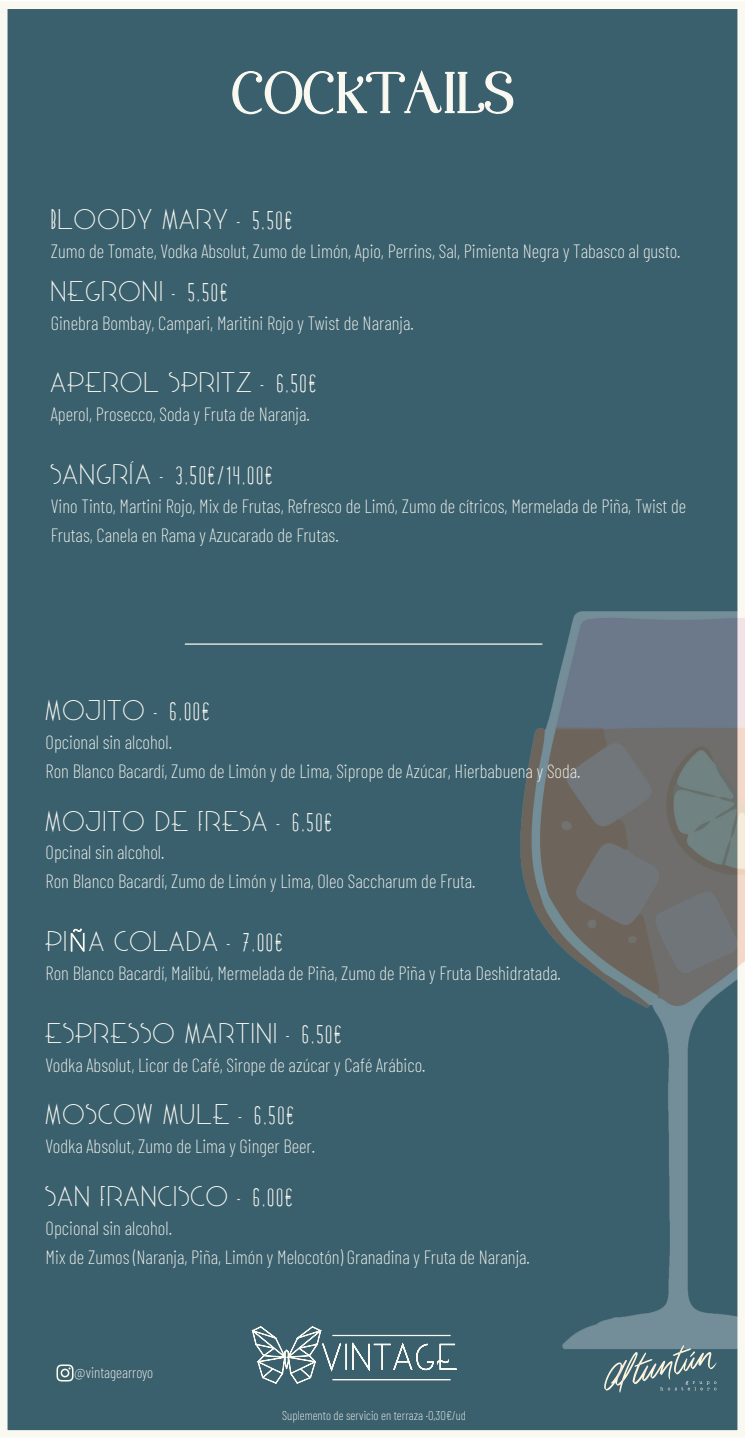
<style>
.page{position:relative;width:745px;height:1438px;background:#fff}
.page>*{position:absolute;margin:0;border:0;box-sizing:border-box;transform-origin:0 0}
.t1{font:50px "Minnadrop";color:#f9f8f1}
.t2{font:700 25px "Montepetrum";color:#f9f8f1}
.t3{font:20px "Rispa";letter-spacing:.1em;color:#f9f8f1}
.t4{font:200 18.75px/28.8px "Barlow Condensed";color:#f9f8f1}
.t5{font:200 15px "Barlow Condensed";color:#f9f8f1}
.t6{font:200 12.5px "Barlow Condensed";color:#f9f8f1}
.s1{font-family:"Montepetrum";font-weight:700;font-size:25px}
.s2{font-family:"Rispa";font-weight:400;font-size:20px}
.s3{font-family:"Roboto";font-weight:100;font-size:25px}
</style>
<div class="page">
<div style="left:4px;top:5px;width:736px;height:1429px;background:#3a606e"></div>
<div style="left:0;top:2px;width:744px;height:1435px;border:8px solid #f9f8f1"></div>
<img style="left:520px;top:574px;width:224px;height:828px">
<svg style="left:232px;top:70px;width:281px;height:45px"></svg>
<hr style="left:185px;top:643px;width:357px;height:2px;background:#f9f8f1">
<svg style="left:71px;top:929px;width:13px;height:22px"></svg>
<img style="left:587px;top:1319px;width:146px;height:83px">
<svg style="left:251px;top:1326px;width:205px;height:58px"></svg>
<hr style="left:332px;top:1335px;width:118px;height:1px;background:#f9f8f1">
<hr style="left:332px;top:1379px;width:118px;height:1px;background:#f9f8f1">
<img style="left:56px;top:1364px;width:18px;height:18px">
<h1 class="t1" style="left:231px;top:66px;width:284px">COCKTAILS</h1>
<p class="t3" style="left:51px;top:205px;width:242px">BLOODY MARY - <span class="s1">5.50€</span></p>
<p class="t4" style="left:51px;top:235px;width:630px">Zumo de Tomate, Vodka Absolut, Zumo de Limón, Apio, Perrins, Sal, Pimienta Negra y Tabasco al gusto.</p>
<p class="t3" style="left:51px;top:277px;width:178px">NEGRONI - <span class="s1">5.50€</span></p>
<p class="t4" style="left:51px;top:307px;width:364px">Ginebra Bombay, Campari, Maritini Rojo y Twist de Naranja.</p>
<p class="t3" style="left:51px;top:369px;width:266px">APEROL SPRITZ - <span class="s1">6.50€</span></p>
<p class="t4" style="left:51px;top:398px;width:260px">Aperol, Prosecco, Soda y Fruta de Naranja.</p>
<h2 class="t2" style="left:51px;top:462px;width:223px"><span class="s2">SANGRÍA -</span> 3.50€/14.00€</h2>
<p class="t4" style="left:51px;top:490px;width:636px">Vino Tinto, Martini Rojo, Mix de Frutas, Refresco de Limó, Zumo de cítricos, Mermelada de Piña, Twist de<br>Frutas, Canela en Rama y Azucarado de Frutas.</p>
<p class="t3" style="left:46px;top:697px;width:165px">MOJITO - <span class="s1">6.00€</span></p>
<p class="t4" style="left:46px;top:727px;width:536px">Opcional sin alcohol.<br>Ron Blanco Bacardí, Zumo de Limón y de Lima, Siprope de Azúcar, Hierbabuena y Soda.</p>
<p class="t3" style="left:46px;top:807px;width:287px">MOJITO DE FRESA - <span class="s1">6.50€</span></p>
<p class="t4" style="left:46px;top:837px;width:431px">Opcinal sin alcohol.<br>Ron Blanco Bacardí, Zumo de Limón y Lima, Oleo Saccharum de Fruta.</p>
<p class="t3" style="left:46px;top:928px;width:238px">PI<span class="s3">Ñ</span>A COLADA - <span class="s1">7.00€</span></p>
<p class="t4" style="left:46px;top:957px;width:516px">Ron Blanco Bacardí, Malibú, Mermelada de Piña, Zumo de Piña y Fruta Deshidratada.</p>
<p class="t3" style="left:46px;top:1019px;width:297px">ESPRESSO MARTINI - <span class="s1">6.50€</span></p>
<p class="t4" style="left:46px;top:1049px;width:381px">Vodka Absolut, Licor de Café, Sirope de azúcar y Café Arábico.</p>
<p class="t3" style="left:46px;top:1101px;width:249px">MOSCOW MULE - <span class="s1">6.50€</span></p>
<p class="t4" style="left:46px;top:1131px;width:271px">Vodka Absolut, Zumo de Lima y Ginger Beer.</p>
<p class="t3" style="left:46px;top:1182px;width:248px">SAN FRANCISCO - <span class="s1">6.00€</span></p>
<p class="t4" style="left:46px;top:1212px;width:485px">Opcional sin alcohol.<br>Mix de Zumos (Naranja, Piña, Limón y Melocotón) Granadina y Fruta de Naranja.</p>
<p class="t5" style="left:74px;top:1362px;width:80px">@vintagearroyo</p>
<p class="t6" style="left:282px;top:1406px;width:185px">Suplemento de servicio en terraza ·0,30€/ud</p>
</div>
